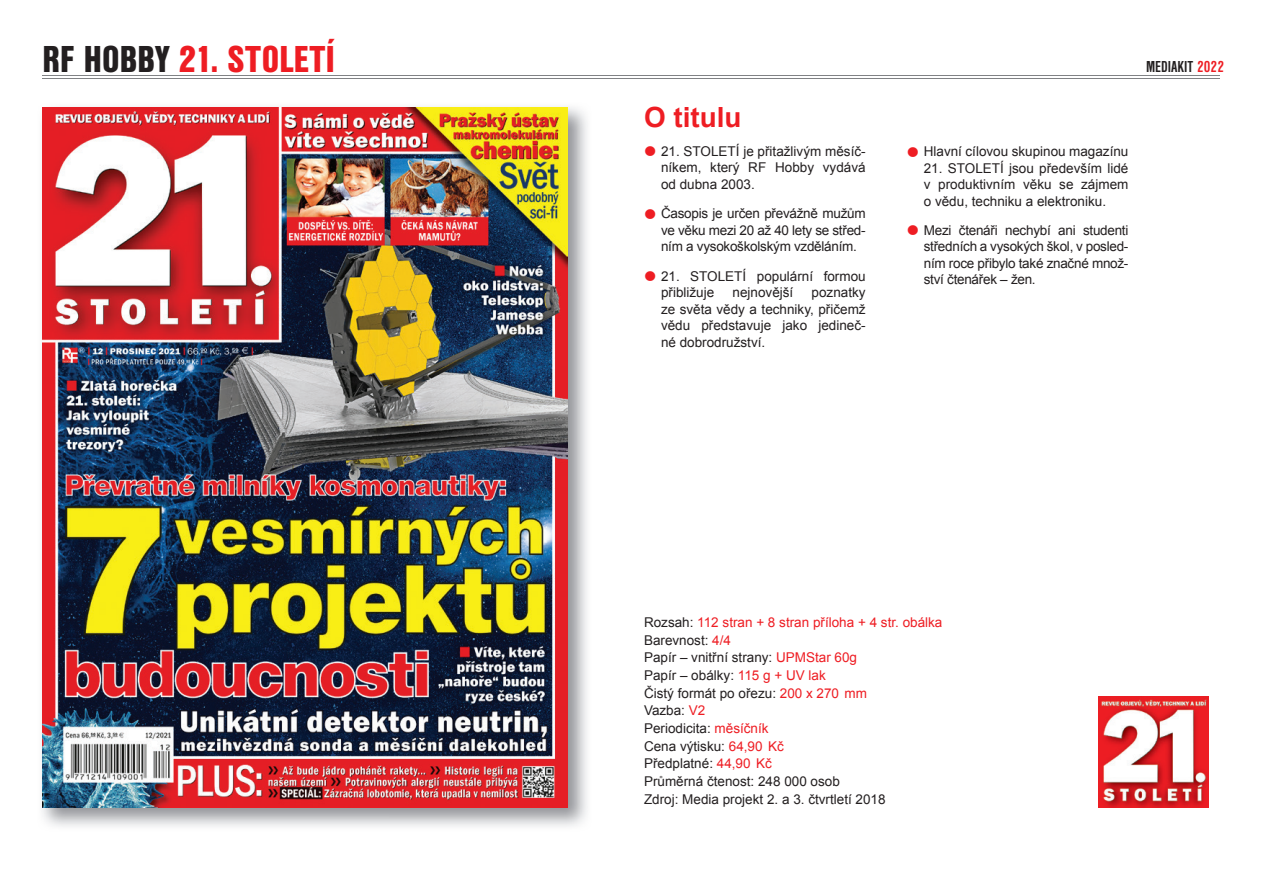
<style>
.page{position:relative;width:1263px;height:893px;background:#fff}
.page>*{position:absolute;margin:0;border:0;box-sizing:border-box;transform-origin:0 0}
.t1{font:39px "Nimbus San DCE Blac Cond";letter-spacing:.005em;color:#ee1d23}
.t2{font:700 27.75px "Arial";color:#ee1d23}
.t3{font:700 condensed 16.5px "Nimbus San DCE";color:#231f20}
.t4{font:13.5px/16.5px "Arial CE";color:#231f20;text-align:justify}
.t5{font:13.5px/17.7px "Arial";color:#231f20}
.s1{color:#231f20}
.s2{font-weight:700;font-size:34.65px;color:#ee1d23}
.s3{color:#ee1d23}
</style>
<div class="page">
<img style="left:1098px;top:696px;width:111px;height:111px">
<img style="left:42px;top:107px;width:545px;height:720px">
<img style="left:43px;top:108px;width:525px;height:700px">
<hr style="left:43px;top:75px;width:1177px;height:1px;background:#808285">
<hr style="left:43px;top:78px;width:1177px;height:1px;background:#808285">
<h1 class="t1" style="left:43px;top:37px;width:294px"><span class="s1">RF HOBBY</span> 21. STOLETÍ</h1>
<h2 class="t2" style="left:644px;top:99px;width:99px">O titulu</h2>
<p class="t4" style="left:661px;top:143px;width:206px;text-indent:-17px"><span class="s2">•</span> 21. STOLETÍ je přitažlivým měsíč&shy;níkem, který RF Hobby vydává od dubna 2003.</p>
<p class="t4" style="left:661px;top:205px;width:206px;text-indent:-17px"><span class="s2">•</span> Časopis je určen převážně mužům ve věku mezi 20 až 40 lety se střed&shy;ním a vysokoškolským vzděláním.</p>
<p class="t4" style="left:661px;top:268px;width:206px;text-indent:-17px"><span class="s2">•</span> 21. STOLETÍ populární formou přibližuje</p>
<p class="t4" style="left:732px;top:284px;width:62px">nejnovější</p>
<p class="t4" style="left:661px;top:284px;width:206px;text-indent:151px">poznatky ze světa vědy a techniky, přičemž vědu představuje jako jedineč&shy;né dobrodružství.</p>
<p class="t3" style="left:1146px;top:57px;width:80px">MEDIAKIT <span class="s3">2022</span></p>
<p class="t4" style="left:907px;top:143px;width:223px"><span class="s2">•</span> Hlavní cílovou skupinou magazínu</p>
<p class="t4" style="left:924px;top:159px;width:206px">21. STOLETÍ jsou především lidé v produktivním věku se zájmem o vědu, techniku a elektroniku.</p>
<p class="t4" style="left:924px;top:222px;width:206px;text-indent:-17px"><span class="s2">•</span> Mezi čtenáři nechybí ani studenti středních a vysokých škol, v posled&shy;ním roce přibylo také značné množ&shy;ství čtenářek – žen.</p>
<p class="t5" style="left:644px;top:613px;width:300px">Rozsah: <span class="s3">112 stran + 8 stran příloha + 4 str. obálka<br></span>Barevnost: <span class="s3">4/4<br></span>Papír – vnitřní strany: <span class="s3">UPMStar 60g<br></span>Papír – obálky: <span class="s3">115 g + UV lak<br></span>Čistý formát po ořezu: <span class="s3">200 x 270 mm<br></span>Vazba: <span class="s3">V2<br></span>Periodicita: <span class="s3">měsíčník<br></span>Cena výtisku: <span class="s3">64,90 Kč<br></span>Předplatné: <span class="s3">44,90 Kč</span></p>
<p class="t4" style="left:644px;top:772px;width:243px;line-height:17.7px">Průměrná čtenost: 248 000 osob<br>Zdroj: Media projekt 2. a 3. čtvrtletí 2018</p>
</div>
